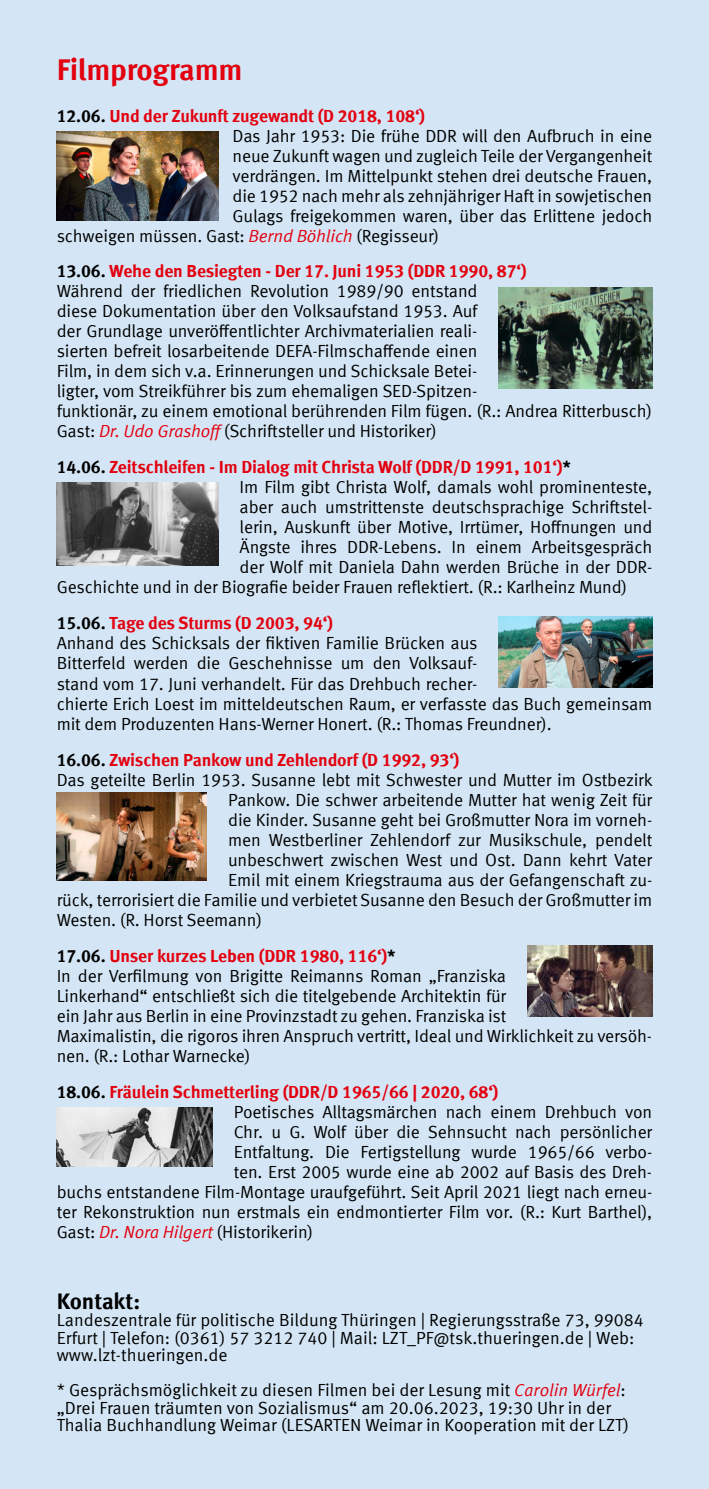
<style>
.page{position:relative;width:709px;height:1489px;background:#fff}
.page>*{position:absolute;margin:0;border:0;box-sizing:border-box;transform-origin:0 0}
.t1{font:700 30px "Meta Offc Pro";letter-spacing:-.01em;color:#e3000f}
.t2{font:700 22.5px "Meta Offc Pro";letter-spacing:-.005em;color:#000}
.t3{font:17.5px/20px "Meta Offc Pro Norm";letter-spacing:-.01em;color:#000}
.t4{font:700 17.5px "Meta Offc Pro";letter-spacing:-.01em;color:#e3000f}
.s1{color:#000}
.s2{font-family:"Meta Offc Pro Norm Ita";color:#e3000f}
</style>
<div class="page">
<div style="left:0;top:0;width:709px;height:1488px;background:#d4e6f5"></div>
<img style="left:57px;top:132px;width:161px;height:88px">
<img style="left:498px;top:287px;width:154px;height:101px">
<img style="left:57px;top:483px;width:161px;height:82px">
<img style="left:57px;top:792px;width:150px;height:88px">
<img style="left:498px;top:616px;width:154px;height:71px">
<img style="left:57px;top:1107px;width:155px;height:59px">
<img style="left:527px;top:945px;width:125px;height:71px">
<h1 class="t1" style="left:57px;top:46px;width:187px">Filmprogramm</h1>
<p class="t4" style="left:57px;top:102px;width:370px"><span class="s1">12.06.</span> Und der Zukunft zugewandt (D 2018, 108‘)</p>
<p class="t3" style="left:232px;top:125px;width:421px">Das Jahr 1953: Die frühe DDR will den Aufbruch in eine</p>
<p class="t3" style="left:232px;top:145px;width:421px">neue Zukunft wagen und zugleich Teile der Vergangenheit</p>
<p class="t3" style="left:232px;top:165px;width:421px">verdrängen. Im Mittelpunkt stehen drei deutsche Frauen,</p>
<p class="t3" style="left:232px;top:185px;width:421px">die 1952 nach mehr als zehnjähriger Haft in sowjetischen</p>
<p class="t3" style="left:232px;top:205px;width:421px">Gulags freigekommen waren, über das Erlittene jedoch</p>
<p class="t3" style="left:57px;top:225px;width:384px">schweigen müssen. Gast: <span class="s2">Bernd Böhlich</span> (Regisseur)</p>
<p class="t4" style="left:57px;top:257px;width:471px"><span class="s1">13.06.</span> Wehe den Besiegten - Der 17. Juni 1953 (DDR 1990, 87‘)</p>
<p class="t3" style="left:57px;top:280px;width:597px">Während der friedlichen Revolution 1989/90 entstand<br>diese Dokumentation über den Volksaufstand 1953. Auf<br>der Grundlage unveröffentlichter Archivmaterialien reali-<br>sierten befreit losarbeitende DEFA-Filmschaffende einen<br>Film, in dem sich v.a. Erinnerungen und Schicksale Betei-<br>ligter, vom Streikführer bis zum ehemaligen SED-Spitzen-<br>funktionär, zu einem emotional berührenden Film fügen. (R.: Andrea Ritterbusch)<br>Gast: <span class="s2">Dr. Udo Grashoff</span> (Schriftsteller und Historiker)</p>
<p class="t4" style="left:57px;top:453px;width:515px"><span class="s1">14.06.</span> Zeitschleifen - Im Dialog mit Christa Wolf (DDR/D 1991, 101‘)<span class="s1">*</span></p>
<p class="t3" style="left:240px;top:476px;width:414px">Im Film gibt Christa Wolf, damals wohl prominenteste,</p>
<p class="t3" style="left:240px;top:496px;width:414px">aber auch umstrittenste deutschsprachige Schriftstel-</p>
<p class="t3" style="left:240px;top:516px;width:414px">lerin, Auskunft über Motive, Irrtümer, Hoffnungen und</p>
<p class="t3" style="left:240px;top:536px;width:414px">Ängste ihres DDR-Lebens. In einem Arbeitsgespräch</p>
<p class="t3" style="left:240px;top:556px;width:414px">der Wolf mit Daniela Dahn werden Brüche in der DDR-</p>
<p class="t3" style="left:57px;top:576px;width:572px">Geschichte und in der Biografie beider Frauen reflektiert. (R.: Karlheinz Mund)</p>
<p class="t4" style="left:57px;top:609px;width:278px"><span class="s1">15.06.</span> Tage des Sturms (D 2003, 94‘)</p>
<p class="t3" style="left:57px;top:632px;width:597px">Anhand des Schicksals der fiktiven Familie Brücken aus<br>Bitterfeld werden die Geschehnisse um den Volksauf-<br>stand vom 17. Juni verhandelt. Für das Drehbuch recher-<br>chierte Erich Loest im mitteldeutschen Raum, er verfasste das Buch gemeinsam mit dem Produzenten Hans-Werner Honert. (R.: Thomas Freundner).</p>
<p class="t4" style="left:57px;top:745px;width:404px"><span class="s1">16.06.</span> Zwischen Pankow und Zehlendorf (D 1992, 93‘)</p>
<p class="t3" style="left:57px;top:768px;width:597px">Das geteilte Berlin 1953. Susanne lebt mit Schwester und Mutter im Ostbezirk</p>
<p class="t3" style="left:228px;top:788px;width:425px">Pankow. Die schwer arbeitende Mutter hat wenig Zeit für</p>
<p class="t3" style="left:228px;top:808px;width:425px">die Kinder. Susanne geht bei Großmutter Nora im vorneh-</p>
<p class="t3" style="left:228px;top:828px;width:426px">men Westberliner Zehlendorf zur Musikschule, pendelt</p>
<p class="t3" style="left:228px;top:848px;width:425px">unbeschwert zwischen West und Ost. Dann kehrt Vater</p>
<p class="t3" style="left:228px;top:868px;width:425px">Emil mit einem Kriegstrauma aus der Gefangenschaft zu-</p>
<p class="t3" style="left:57px;top:888px;width:597px">rück, terrorisiert die Familie und verbietet Susanne den Besuch der Großmutter im</p>
<p class="t3" style="left:57px;top:908px;width:207px">Westen. (R. Horst Seemann)</p>
<p class="t4" style="left:57px;top:941px;width:340px"><span class="s1">17.06.</span> Unser kurzes Leben (DDR 1980, 116‘)<span class="s1">*</span></p>
<p class="t3" style="left:57px;top:964px;width:597px">In der Verfilmung von Brigitte Reimanns Roman „Franziska<br>Linkerhand“ entschließt sich die titelgebende Architektin für<br>ein Jahr aus Berlin in eine Provinzstadt zu gehen. Franziska ist<br>Maximalistin, die rigoros ihren Anspruch vertritt, Ideal und Wirklichkeit zu versöh&shy;nen. (R.: Lothar Warnecke)</p>
<p class="t4" style="left:57px;top:1077px;width:443px"><span class="s1">18.06.</span> Fräulein Schmetterling (DDR/D 1965/66 | 2020, 68‘)</p>
<p class="t3" style="left:234px;top:1100px;width:420px">Poetisches Alltagsmärchen nach einem Drehbuch von</p>
<p class="t3" style="left:234px;top:1120px;width:420px">Chr. u G. Wolf über die Sehnsucht nach persönlicher</p>
<p class="t3" style="left:234px;top:1140px;width:420px">Entfaltung. Die Fertigstellung wurde 1965/66 verbo-</p>
<p class="t3" style="left:234px;top:1160px;width:420px">ten. Erst 2005 wurde eine ab 2002 auf Basis des Dreh-</p>
<p class="t3" style="left:57px;top:1180px;width:597px">buchs entstandene Film-Montage uraufgeführt. Seit April 2021 liegt nach erneu-</p>
<p class="t3" style="left:57px;top:1200px;width:597px">ter Rekonstruktion nun erstmals ein endmontierter Film vor. (R.: Kurt Barthel),</p>
<p class="t3" style="left:57px;top:1220px;width:258px">Gast: <span class="s2">Dr. Nora Hilgert</span> (Historikerin)</p>
<p class="t2" style="left:57px;top:1283px;width:85px">Kontakt:</p>
<p class="t3" style="left:57px;top:1310px;width:588px;line-height:17.5px">Landeszentrale für politische Bildung Thüringen | Regierungsstraße 73, 99084<br>Erfurt | Telefon: (0361) 57 3212 740 | Mail: LZT_PF@tsk.thueringen.de | Web: www.lzt-thueringen.de</p>
<p class="t3" style="left:57px;top:1380px;width:574px;line-height:17.5px">* Gesprächsmöglichkeit zu diesen Filmen bei der Lesung mit <span class="s2">Carolin Würfel</span>: „Drei Frauen träumten von Sozialismus“ am 20.06.2023, 19:30 Uhr in der<br>Thalia Buchhandlung Weimar (LESARTEN Weimar in Kooperation mit der LZT)</p>
</div>
